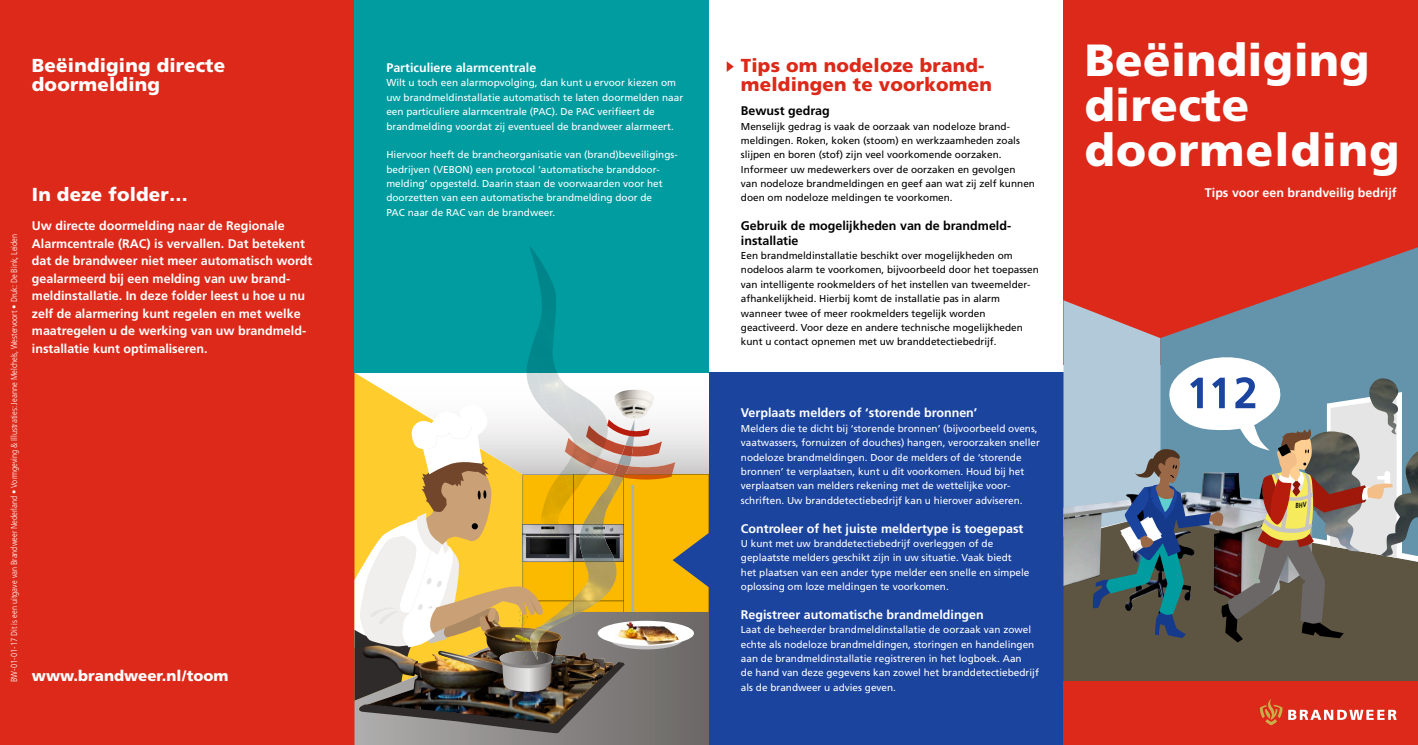
<style>
.page{position:relative;width:1418px;height:745px;background:#fff}
.page>*{position:absolute;margin:0;border:0;box-sizing:border-box;transform-origin:0 0}
.t1{font:900 45px/45px "Frutiger LT Std";letter-spacing:.01em;color:#fff}
.t2{font:900 18.75px/19.4px "Frutiger LT Std";letter-spacing:.01em;color:#fff}
.t3{font:900 18.75px/19.4px "Frutiger LT Std";letter-spacing:.01em;color:#dc2919}
.t4{font:900 15px "Frutiger LT Std";color:#fff}
.t5{font:700 12.5px/17.5px "Frutiger LT Std";color:#fff}
.t6{font:700 12.5px/14.4px "Frutiger LT Std";color:#000}
.t7{font:10px/14.4px "Frutiger LT Std";color:#fff}
.t8{font:10px/14.4px "Frutiger LT Std";color:#000}
.t9{font:300 condensed 8.75px "Frutiger LT Std";color:#fff}
</style>
<div class="page">
<div style="left:0;top:0;width:354px;height:744px;background:#dc2919"></div>
<svg style="left:354px;top:733px;width:355px;height:11px;background:#8c8988"></svg>
<div style="left:1063px;top:0;width:354px;height:364px;background:#dc2919"></div>
<div style="left:709px;top:372px;width:354px;height:372px;background:#1b449f"></div>
<div style="left:354px;top:0;width:355px;height:372px;background:#009ca0"></div>
<div style="left:1063px;top:561px;width:354px;height:119px;background:#5d5542"></div>
<svg style="left:1269px;top:247px;width:148px;height:145px;fill:#6494ab"></svg>
<svg style="left:1396px;top:392px;width:21px;height:169px"></svg>
<img style="left:1396px;top:451px;width:21px;height:104px">
<img style="left:1396px;top:378px;width:2px;height:56px">
<div style="left:1063px;top:680px;width:354px;height:64px;background:#dc2919"></div>
<svg style="left:726px;top:61px;width:7px;height:11px"></svg>
<img style="left:354px;top:372px;width:355px;height:361px">
<img style="left:529px;top:246px;width:27px;height:69px">
<img style="left:530px;top:315px;width:56px;height:181px">
<img style="left:526px;top:351px;width:22px;height:63px">
<img style="left:601px;top:428px;width:7px;height:24px">
<img style="left:548px;top:469px;width:16px;height:22px">
<img style="left:538px;top:491px;width:28px;height:62px">
<svg style="left:1288px;top:709px;width:108px;height:10px"></svg>
<svg style="left:1259px;top:699px;width:23px;height:25px"></svg>
<svg style="left:1063px;top:300px;width:333px;height:342px;background:#858b8f"></svg>
<h2 class="t2" style="left:32px;top:56px;width:195px">Beëindiging directe doormelding</h2>
<p class="t9" style="left:9px;top:681px;width:449px;rotate:-90deg">BW-01-01-17 Dit is een uitgave van Brandweer Nederland • Vormgeving &amp; Illustraties: Jeanne Melchels, Westervoort • Druk: De Bink, Leiden</p>
<h2 class="t2" style="left:32px;top:185px;width:157px">In deze folder…</h2>
<p class="t5" style="left:32px;top:217px;width:282px">Uw directe doormelding naar de Regionale Alarmcentrale (RAC) is vervallen. Dat betekent dat de brandweer niet meer automatisch wordt gealarmeerd bij een melding van uw brand&shy;meldinstallatie. In deze folder leest u hoe u nu zelf de alarmering kunt regelen en met welke maatregelen u de werking van uw brandmeld&shy;installatie kunt optimaliseren.</p>
<h3 class="t4" style="left:32px;top:666px;width:198px">www.brandweer.nl/toom</h3>
<p class="t5" style="left:386px;top:59px;width:151px">Particuliere alarmcentrale</p>
<p class="t7" style="left:386px;top:76px;width:298px">Wilt u toch een alarmopvolging, dan kunt u ervoor kiezen om uw brandmeldinstallatie automatisch te laten doormelden naar een particuliere alarmcentrale (PAC). De PAC verifieert de brandmelding voordat zij eventueel de brandweer alarmeert.</p>
<p class="t7" style="left:386px;top:147px;width:293px">Hiervoor heeft de brancheorganisatie van (brand)beveiligings&shy;bedrijven (VEBON) een protocol ‘automatische branddoor&shy;melding’ opgesteld. Daarin staan de voorwaarden voor het doorzetten van een automatische brandmelding door de<br>PAC naar de RAC van de brandweer.</p>
<h2 class="t3" style="left:741px;top:56px;width:252px">Tips om nodeloze brand&shy;meldingen te voorkomen</h2>
<p class="t6" style="left:741px;top:104px;width:90px">Bewust gedrag</p>
<p class="t8" style="left:741px;top:119px;width:295px">Menselijk gedrag is vaak de oorzaak van nodeloze brand&shy;meldingen. Roken, koken (stoom) en werkzaamheden zoals slijpen en boren (stof) zijn veel voorkomende oorzaken.<br>Informeer uw medewerkers over de oorzaken en gevolgen<br>van nodeloze brandmeldingen en geef aan wat zij zelf kunnen doen om nodeloze meldingen te voorkomen.</p>
<p class="t6" style="left:741px;top:219px;width:272px">Gebruik de mogelijkheden van de brandmeld&shy;installatie</p>
<p class="t8" style="left:741px;top:248px;width:299px">Een brandmeldinstallatie beschikt over mogelijkheden om nodeloos alarm te voorkomen, bijvoorbeeld door het toepassen van intelligente rookmelders of het instellen van tweemelder&shy;afhankelijkheid. Hierbij komt de installatie pas in alarm wanneer twee of meer rookmelders tegelijk worden geactiveerd. Voor deze en andere technische mogelijkheden kunt u contact opnemen met uw branddetectiebedrijf.</p>
<p class="t5" style="left:741px;top:404px;width:238px">Verplaats melders of ‘storende bronnen’</p>
<p class="t7" style="left:741px;top:421px;width:300px">Melders die te dicht bij ‘storende bronnen’ (bijvoorbeeld ovens, vaatwassers, fornuizen of douches) hangen, veroorzaken sneller nodeloze brandmeldingen. Door de melders of de ‘storende bronnen’ te verplaatsen, kunt u dit voorkomen. Houd bij het verplaatsen van melders rekening met de wettelijke voor&shy;schriften. Uw branddetectiebedrijf kan u hierover adviseren.</p>
<p class="t5" style="left:741px;top:519px;width:284px">Controleer of het juiste meldertype is toegepast</p>
<p class="t7" style="left:741px;top:536px;width:290px">U kunt met uw branddetectiebedrijf overleggen of de geplaatste melders geschikt zijn in uw situatie. Vaak biedt het plaatsen van een ander type melder een snelle en simpele oplossing om loze meldingen te voorkomen.</p>
<p class="t5" style="left:741px;top:605px;width:244px">Registreer automatische brandmeldingen</p>
<p class="t7" style="left:741px;top:622px;width:299px">Laat de beheerder brandmeldinstallatie de oorzaak van zowel echte als nodeloze brandmeldingen, storingen en handelingen aan de brandmeldinstallatie registreren in het logboek. Aan<br>de hand van deze gegevens kan zowel het branddetectiebedrijf als de brandweer u advies geven.</p>
<h1 class="t1" style="left:1084px;top:38px;width:316px">Beëindiging directe doormelding</h1>
<p class="t5" style="left:1204px;top:184px;width:193px">Tips voor een brandveilig bedrijf</p>
</div>
